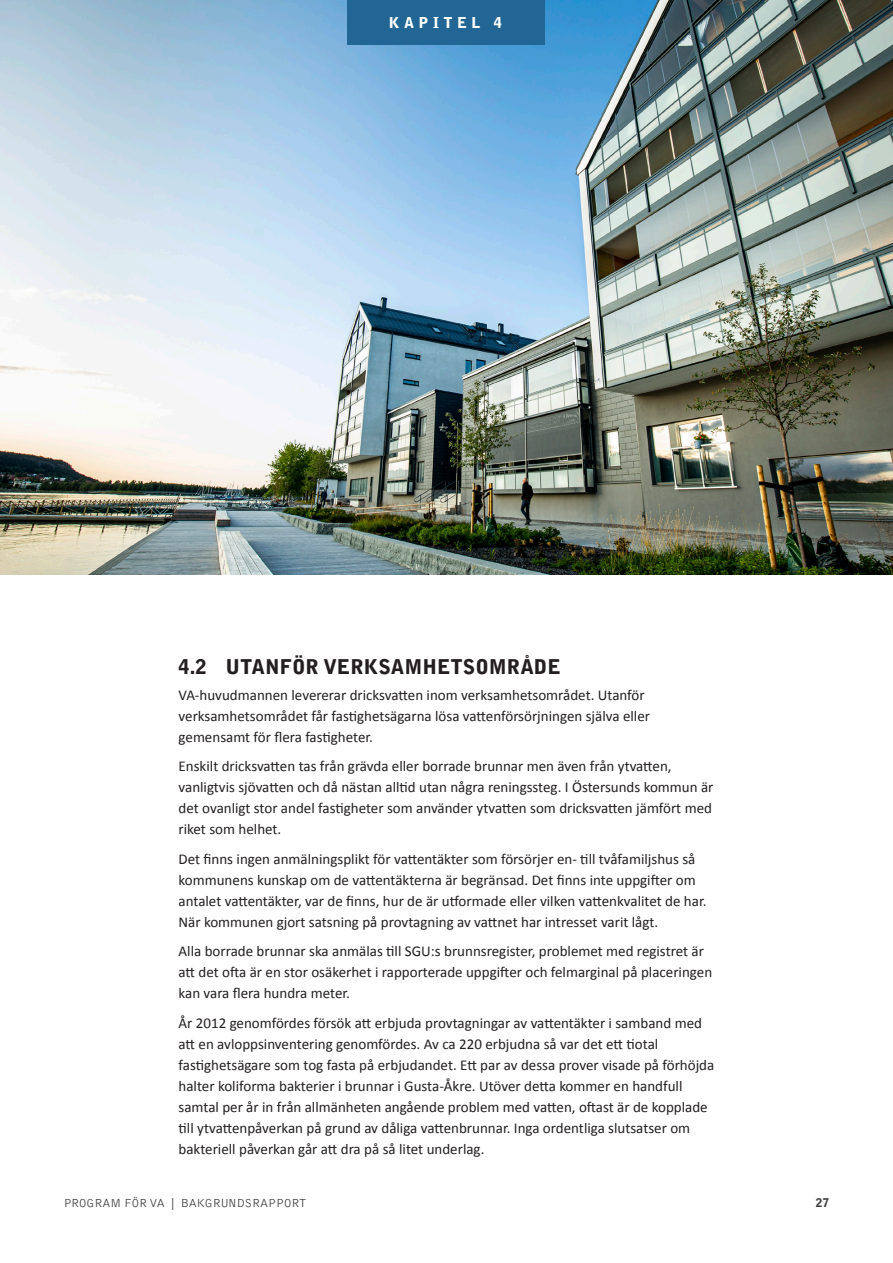
<style>
.page{position:relative;width:893px;height:1263px;background:#fff}
.page>*{position:absolute;margin:0;border:0;box-sizing:border-box;transform-origin:0 0}
.Rubrik_2{font:900 20.25px "Bell Gothic Std";color:#231f20}
.Bröd{font:15px/21px "Calibri";color:#231f20}
.t1{font:900 15px "Bell Gothic Std";letter-spacing:.3em;color:#fff}
.t2{font:300 12px "Bell Gothic Std";color:#3e3e3f}
.t3{font:900 12px "Bell Gothic Std";color:#3e3e3f}
</style>
<div class="page">
<img style="left:0;top:0;width:893px;height:574px">
<div style="left:347px;top:0;width:198px;height:45px;background:#226695"></div>
<p class="t1" style="left:389px;top:14px;width:115px">KAPITEL 4</p>
<h2 class="Rubrik_2" style="left:179px;top:655px;width:384px">4.2 UTANFÖR VERKSAMHETSOMRÅDE</h2>
<p class="Bröd" style="left:179px;top:684px;width:473px">VA-huvudmannen levererar dricksvatten inom verksamhetsområdet. Utanför verksamhetsområdet får fastighetsägarna lösa vattenförsörjningen själva eller gemensamt för flera fastigheter.</p>
<p class="Bröd" style="left:179px;top:755px;width:536px">Enskilt dricksvatten tas från grävda eller borrade brunnar men även från ytvatten, vanligtvis sjövatten och då nästan alltid utan några reningssteg. I Östersunds kommun är det ovanligt stor andel fastigheter som använder ytvatten som dricksvatten jämfört med riket som helhet.</p>
<p class="Bröd" style="left:179px;top:848px;width:529px">Det finns ingen anmälningsplikt för vattentäkter som försörjer en- till tvåfamiljshus så kommunens kunskap om de vattentäkterna är begränsad. Det finns inte uppgifter om antalet vattentäkter, var de finns, hur de är utformade eller vilken vattenkvalitet de har.<br>När kommunen gjort satsning på provtagning av vattnet har intresset varit lågt.</p>
<p class="Bröd" style="left:179px;top:940px;width:535px">Alla borrade brunnar ska anmälas till SGU:s brunnsregister, problemet med registret är att det ofta är en stor osäkerhet i rapporterade uppgifter och felmarginal på placeringen kan vara flera hundra meter.</p>
<p class="Bröd" style="left:179px;top:1012px;width:537px">År 2012 genomfördes försök att erbjuda provtagningar av vattentäkter i samband med att en avloppsinventering genomfördes. Av ca 220 erbjudna så var det ett tiotal fastighetsägare som tog fasta på erbjudandet. Ett par av dessa prover visade på förhöjda halter koliforma bakterier i brunnar i Gusta-Åkre. Utöver detta kommer en handfull samtal per år in från allmänheten angående problem med vatten, oftast är de kopplade till ytvattenpåverkan på grund av dåliga vattenbrunnar. Inga ordentliga slutsatser om bakteriell påverkan går att dra på så litet underlag.</p>
<p class="t2" style="left:64px;top:1197px;width:244px">PROGRAM FÖR VA | BAKGRUNDSRAPPORT</p>
<p class="t3" style="left:816px;top:1196px;width:15px">27</p>
</div>
